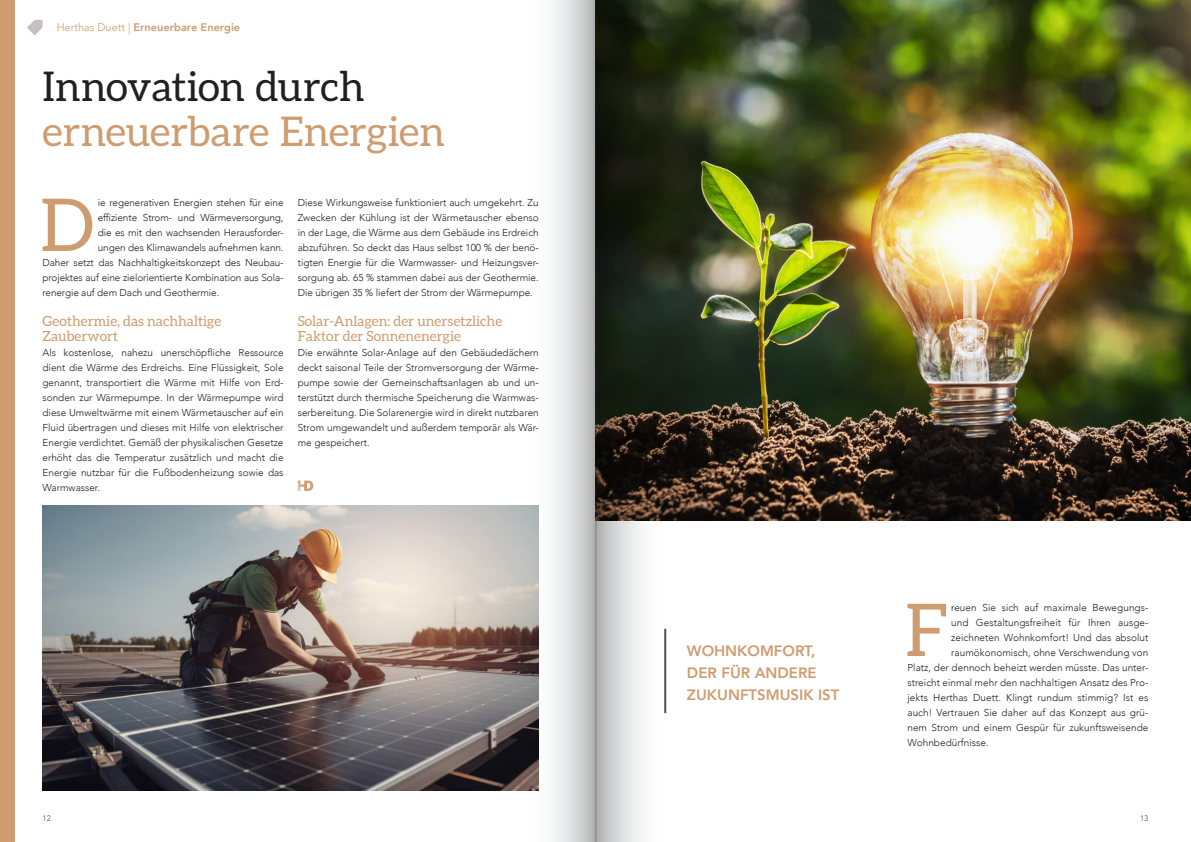
<style>
.page{position:relative;width:1191px;height:842px;background:#fff}
.page>*{position:absolute;margin:0;border:0;box-sizing:border-box;transform-origin:0 0}
.t1{font:72.8px "Aleo";color:#ce9c6f}
.t2{font:41px "Aleo";color:#ce9c6f}
.t3{font:41px "Aleo";letter-spacing:-.01em;color:#231f20}
.t4{font:800 15px/22px "Avenir";color:#ce9c6f}
.t5{font:14px/15px "Aleo";color:#ce9c6f}
.t6{font:800 11px "Avenir";color:#ce9c6f}
.t7{font:300 10px/15px "Avenir";color:#231f20;text-align:justify}
.t8{font:300 8px "Avenir";color:#4b4c4d}
.s1{font-weight:300}
</style>
<div class="page">
<img style="left:664px;top:0;width:526px;height:521px">
<img style="left:43px;top:506px;width:483px;height:284px">
<div style="left:0;top:0;width:14px;height:842px;background:#ce9c6f"></div>
<svg style="left:298px;top:481px;width:15px;height:10px"></svg>
<svg style="left:27px;top:20px;width:16px;height:15px"></svg>
<hr style="left:664px;top:629px;width:2px;height:84px;background:#4b4c4d">
<svg style="left:596px;top:0;width:68px;height:842px"></svg>
<svg style="left:526px;top:0;width:69px;height:842px"></svg>
<hr style="left:595px;top:0;width:1px;height:842px;background:#231f20">
<p class="t6" style="left:57px;top:21px;width:185px"><span class="s1">Herthas Duett |</span> Erneuerbare Energie</p>
<h2 class="t3" style="left:43px;top:65px;width:324px">Innovation durch</h2>
<h2 class="t2" style="left:43px;top:110px;width:404px">erneuerbare Energien</h2>
<h1 class="t1" style="left:40px;top:186px;width:56px">D</h1>
<p class="t7" style="left:98px;top:195px;width:187px">ie regenerativen Energien stehen für eine</p>
<p class="t7" style="left:98px;top:210px;width:187px">effiziente Strom- und Wärmeversorgung,</p>
<p class="t7" style="left:98px;top:225px;width:187px">die es mit den wachsenden Herausforder-</p>
<p class="t7" style="left:98px;top:240px;width:187px">ungen des Klimawandels aufnehmen kann.</p>
<p class="t7" style="left:43px;top:255px;width:242px">Daher setzt das Nachhaltigkeitskonzept des Neubau-</p>
<p class="t7" style="left:43px;top:270px;width:242px">projektes auf eine zielorientierte Kombination aus Sola-</p>
<p class="t7" style="left:43px;top:285px;width:178px">renergie auf dem Dach und Geothermie.</p>
<h3 class="t5" style="left:43px;top:313px;width:180px">Geothermie, das nachhaltige<br>Zauberwort</h3>
<p class="t7" style="left:43px;top:345px;width:242px">Als kostenlose, nahezu unerschöpfliche Ressource dient die Wärme des Erdreichs. Eine Flüssigkeit, Sole genannt, transportiert die Wärme mit Hilfe von Erd&shy;sonden zur Wärmepumpe. In der Wärmepumpe wird diese Umweltwärme mit einem Wärmetauscher auf ein Fluid übertragen und dieses mit Hilfe von elektrischer Energie verdichtet. Gemäß der physikalischen Gesetze erhöht das die Temperatur zusätzlich und macht die Energie nutzbar für die Fußbo denheizung sowie das Warmwasser.</p>
<p class="t7" style="left:298px;top:195px;width:242px">Diese Wir kungsweise funktioniert auch umgekehrt. Zu Zwecken der Kühlung ist der Wärmetauscher ebenso in der Lage, die Wärme aus dem Gebäude ins Erdreich abzu führen. So deckt das Haus selbst 100 % der benö&shy;tigten Energie für die Warmwasser- und Heizungsver&shy;sorgung ab. 65 % stammen dabei aus der Geothermie.<br>Die übrigen 35 % liefert der Strom der Wärmepumpe.</p>
<h3 class="t5" style="left:298px;top:313px;width:206px">Solar-Anlagen: der unersetzliche<br>Faktor der Sonnenenergie</h3>
<p class="t7" style="left:298px;top:345px;width:242px">Die erwähnte Solar-Anlage auf den Gebäudedächern deckt saisonal Teile der Stromversorgung der Wärme&shy;pumpe sowie der Gemeinschaftsanlagen ab und un&shy;terstützt durch thermische Speicherung die Warmwas&shy;serbereitung. Die Solarenergie wird in direkt nutzbaren Strom umgewandelt und außerdem temporär als Wär&shy;me gespeichert.</p>
<h3 class="t4" style="left:687px;top:640px;width:154px">WOHNKOMFORT,<br>DER FÜR ANDERE<br>ZUKUNFTSMUSIK IST</h3>
<h1 class="t1" style="left:905px;top:591px;width:44px">F</h1>
<p class="t7" style="left:951px;top:600px;width:199px">reuen Sie sich auf maximale Bewegungs-</p>
<p class="t7" style="left:951px;top:615px;width:199px">und Gestaltungsfreiheit für Ihren ausge-</p>
<p class="t7" style="left:951px;top:630px;width:199px">zeichneten Wohnkomfort! Und das absolut</p>
<p class="t7" style="left:951px;top:645px;width:199px">raumökonomisch, ohne Verschwendung von</p>
<p class="t7" style="left:907px;top:660px;width:242px">Platz, der dennoch beheizt werden müsste. Das unter-</p>
<p class="t7" style="left:907px;top:675px;width:242px">streicht einmal mehr den nachhaltigen Ansatz des Pro-</p>
<p class="t7" style="left:907px;top:690px;width:242px">jekts Herthas Duett. Klingt rundum stimmig? Ist es</p>
<p class="t7" style="left:907px;top:705px;width:242px">auch! Vertrauen Sie daher auf das Konzept aus grü-</p>
<p class="t7" style="left:907px;top:720px;width:242px">nem Strom und einem Gespür für zukunftsweisende</p>
<p class="t7" style="left:907px;top:735px;width:83px">Wohnbedürfnisse.</p>
<p class="t8" style="left:43px;top:814px;width:10px">12</p>
<p class="t8" style="left:1140px;top:814px;width:10px">13</p>
</div>
